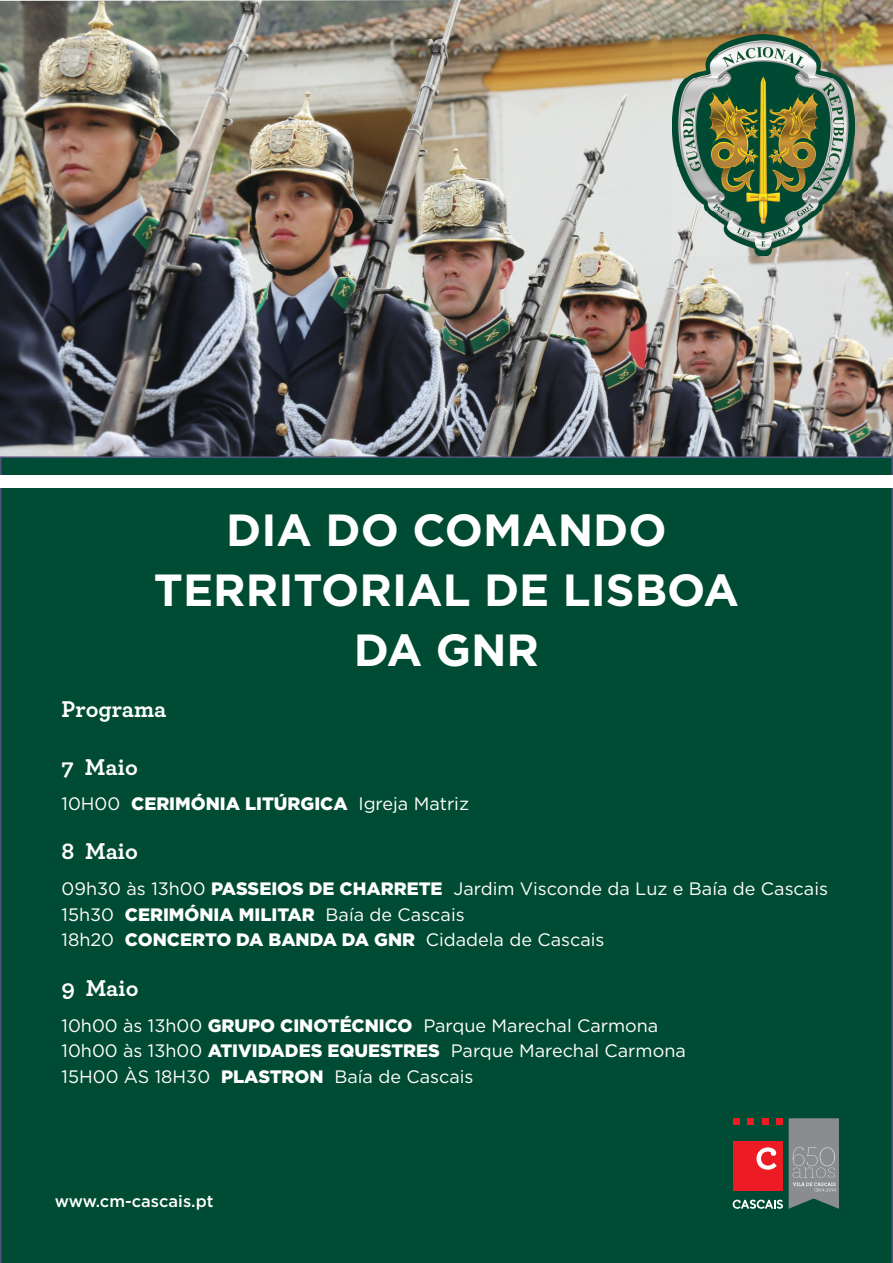
<style>
.page{position:relative;width:893px;height:1263px;background:#fff}
.page>*{position:absolute;margin:0;border:0;box-sizing:border-box;transform-origin:0 0}
.t1{font:700 45px/60px "Gotham";color:#fff;text-align:center}
.t2{font:700 24px "Archer";color:#fff}
.t3{font:18px/25.5px "Gotham";color:#fff}
.t4{font:900 18px "Gotham";color:#fff}
.t5{font:500 16.5px "Gotham";color:#fff}
.s1{font-weight:400}
.s2{font-weight:900}
</style>
<div class="page">
<img style="left:0;top:0;width:893px;height:456px">
<div style="left:0;top:456px;width:893px;height:807px;background:#004b33"></div>
<div style="left:0;top:475px;width:893px;height:13px;background:#fff"></div>
<img style="left:673px;top:34px;width:181px;height:222px">
<div style="left:733px;top:1141px;width:50px;height:50px;background:#ed1c24"></div>
<svg style="left:756px;top:1147px;width:21px;height:23px"></svg>
<svg style="left:733px;top:1118px;width:6px;height:6px"></svg>
<svg style="left:762px;top:1118px;width:6px;height:6px"></svg>
<div style="left:747px;top:1118px;width:7px;height:6px;background:#ed1c24"></div>
<div style="left:776px;top:1118px;width:7px;height:6px;background:#ed1c24"></div>
<svg style="left:733px;top:1200px;width:50px;height:9px"></svg>
<svg style="left:789px;top:1118px;width:50px;height:91px;background:#858c8c"></svg>
<h1 class="t1" style="left:154px;top:500px;width:587px">DIA DO COMANDO<br>TERRITORIAL DE LISBOA<br>DA GNR</h1>
<h2 class="t2" style="left:62px;top:690px;width:106px">Programa</h2>
<h2 class="t2" style="left:62px;top:748px;width:78px">7 Maio</h2>
<p class="t4" style="left:62px;top:791px;width:409px"><span class="s1">10H00</span> CERIMÓNIA LITÚRGICA <span class="s1">Igreja Matriz</span></p>
<h2 class="t2" style="left:62px;top:832px;width:78px">8 Maio</h2>
<p class="t3" style="left:62px;top:876px;width:768px">09h30 às 13h00 <span class="s2">PASSEIOS DE CHARRETE</span> Jardim Visconde da Luz e Baía de Cascais<br>15h30 <span class="s2">CERIMÓNIA MILITAR</span> Baía de Cascais<br>18h20 <span class="s2">CONCERTO DA BANDA DA GNR</span> Cidadela de Cascais</p>
<h2 class="t2" style="left:62px;top:969px;width:79px">9 Maio</h2>
<p class="t3" style="left:62px;top:1012px;width:626px">10h00 às 13h00 <span class="s2">GRUPO CINOTÉCNICO</span> Parque Marechal Carmona<br>10h00 às 13h00 <span class="s2">ATIVIDADES EQUESTRES</span> Parque Marechal Carmona<br>15H00 ÀS 18H30 <span class="s2">PLASTRON</span> Baía de Cascais</p>
<p class="t5" style="left:55px;top:1190px;width:160px">www.cm-cascais.pt</p>
</div>
